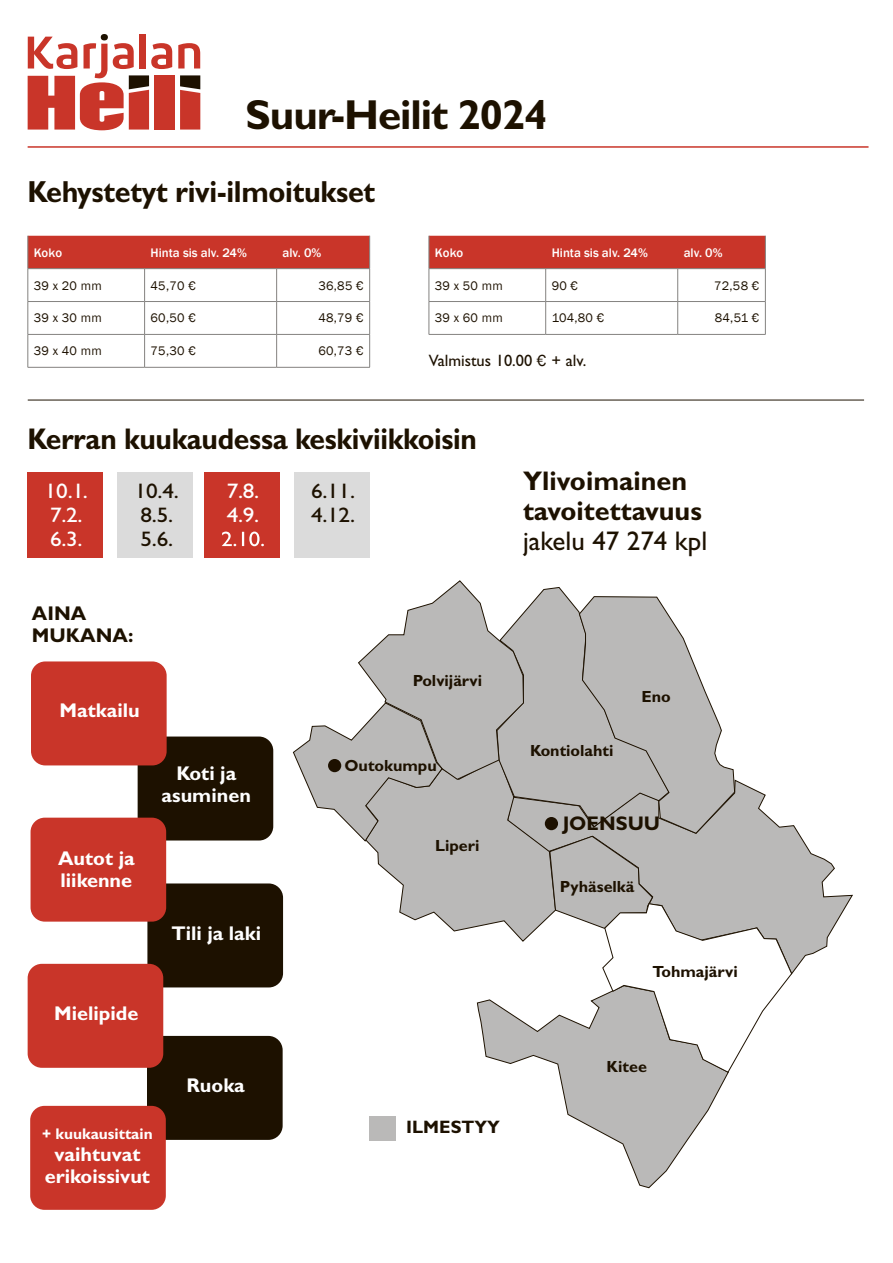
<style>
.page{position:relative;width:893px;height:1263px;background:#fff}
.page>*{position:absolute;margin:0;border:0;box-sizing:border-box;transform-origin:0 0}
.t1{font:700 42px "Gill Sans Std";letter-spacing:-.025em;color:#1d1100}
.t2{font:700 30.45px "Gill Sans Std";letter-spacing:-.01em;color:#1d1100;scale:.94 1}
.t3{font:700 30px "Gill Sans Std";letter-spacing:-.01em;color:#1d1100;scale:.94 1}
.t4{font:700 27px/30px "Gill Sans Std";color:#1d1100}
.t5{font:27px "Gill Sans Std";color:#1d1100}
.t6{font:21px/24px "Gill Sans Std";color:#fff;scale:1.11 1}
.t7{font:21px/24px "Gill Sans Std";color:#1d1100;scale:1.11 1}
.t8{font:700 19.95px/22px "Gill Sans Std";color:#fff;text-align:center}
.t9{font:700 19.95px/22px "Gill Sans Std";color:#1d1100}
.t10{font:700 19.8px "Gill Sans Std";color:#1d1100}
.t11{font:700 18px "Gill Sans Std";color:#1d1100}
.t12{font:16.5px "Gill Sans Std";color:#1d1100}
.t13{font:700 16.2px "Gill Sans Std";color:#1d1100}
.t14{font:700 15.45px "Gill Sans Std";color:#fff}
.t15{font:12.75px "Franklin Gothic";letter-spacing:.02em;color:#1d1100}
.t16{font:500 12.75px "Franklin Gothic";color:#fff}
.s1{font-family:"Franklin Gothic"}
</style>
<div class="page">
<hr style="left:28px;top:146px;width:840px;height:2px;background:#c93529">
<div style="left:154px;top:75px;width:21px;height:55px;background:#c93529"></div>
<svg style="left:180px;top:75px;width:20px;height:55px"></svg>
<div style="left:101px;top:34px;width:7px;height:6px;background:#1d1100;border-radius:50%"></div>
<div style="left:140px;top:34px;width:6px;height:34px;background:#c93529"></div>
<svg style="left:28px;top:37px;width:144px;height:93px"></svg>
<svg style="left:178px;top:43px;width:22px;height:25px"></svg>
<div style="left:28px;top:473px;width:75px;height:85px;background:#c93529"></div>
<div style="left:117px;top:473px;width:75px;height:85px;background:#dbdbdb"></div>
<div style="left:205px;top:473px;width:75px;height:85px;background:#c93529"></div>
<div style="left:294px;top:473px;width:75px;height:85px;background:#dbdbdb"></div>
<div style="left:151px;top:887px;width:129px;height:97px;background:#1d1100;border-radius:11px"></div>
<div style="left:147px;top:883px;width:136px;height:104px;border:7px solid #1d1100;border-radius:11px"></div>
<div style="left:141px;top:740px;width:129px;height:97px;background:#1d1100;border-radius:11px"></div>
<div style="left:138px;top:736px;width:135px;height:104px;border:7px solid #1d1100;border-radius:11px"></div>
<div style="left:150px;top:1039px;width:129px;height:97px;background:#1d1100;border-radius:11px"></div>
<div style="left:147px;top:1036px;width:136px;height:104px;border:7px solid #1d1100;border-radius:11px"></div>
<div style="left:34px;top:1109px;width:128px;height:97px;background:#c93529;border-radius:11px"></div>
<div style="left:30px;top:1106px;width:136px;height:104px;border:7px solid #c93529;border-radius:11px"></div>
<div style="left:34px;top:665px;width:129px;height:97px;background:#c93529;border-radius:11px"></div>
<div style="left:31px;top:661px;width:136px;height:104px;border:7px solid #c93529;border-radius:11px"></div>
<div style="left:34px;top:821px;width:129px;height:97px;background:#c93529;border-radius:11px"></div>
<div style="left:31px;top:818px;width:135px;height:104px;border:7px solid #c93529;border-radius:11px"></div>
<div style="left:31px;top:967px;width:129px;height:97px;background:#c93529;border-radius:11px"></div>
<div style="left:28px;top:964px;width:135px;height:104px;border:7px solid #c93529;border-radius:11px"></div>
<svg style="left:559px;top:1073px;width:170px;height:115px"></svg>
<svg style="left:792px;top:825px;width:61px;height:149px"></svg>
<svg style="left:293px;top:580px;width:499px;height:493px"></svg>
<div style="left:370px;top:1116px;width:26px;height:25px;background:#bab9b8"></div>
<hr style="left:28px;top:400px;width:836px;height:1px;background:#1d1100">
<div style="left:29px;top:236px;width:340px;height:32px;background:#c93529"></div>
<hr style="left:28px;top:269px;width:1px;height:32px;background:#848280">
<hr style="left:369px;top:269px;width:1px;height:32px;background:#848280">
<hr style="left:28px;top:302px;width:1px;height:32px;background:#848280">
<hr style="left:369px;top:302px;width:1px;height:32px;background:#848280">
<hr style="left:28px;top:335px;width:1px;height:32px;background:#848280">
<hr style="left:369px;top:335px;width:1px;height:32px;background:#848280">
<hr style="left:28px;top:268px;width:117px;height:1px;background:#848280">
<hr style="left:145px;top:268px;width:132px;height:1px;background:#848280">
<hr style="left:144px;top:269px;width:1px;height:32px;background:#848280">
<hr style="left:277px;top:268px;width:93px;height:1px;background:#848280">
<hr style="left:276px;top:269px;width:1px;height:32px;background:#848280">
<hr style="left:28px;top:301px;width:117px;height:1px;background:#848280">
<hr style="left:145px;top:301px;width:132px;height:1px;background:#848280">
<hr style="left:144px;top:302px;width:1px;height:32px;background:#848280">
<hr style="left:277px;top:301px;width:93px;height:1px;background:#848280">
<hr style="left:276px;top:302px;width:1px;height:32px;background:#848280">
<hr style="left:28px;top:334px;width:117px;height:1px;background:#848280">
<hr style="left:28px;top:367px;width:117px;height:1px;background:#848280">
<hr style="left:145px;top:334px;width:132px;height:1px;background:#848280">
<hr style="left:144px;top:335px;width:1px;height:32px;background:#848280">
<hr style="left:145px;top:367px;width:132px;height:1px;background:#848280">
<hr style="left:277px;top:334px;width:93px;height:1px;background:#848280">
<hr style="left:276px;top:335px;width:1px;height:32px;background:#848280">
<hr style="left:277px;top:367px;width:93px;height:1px;background:#848280">
<hr style="left:28px;top:236px;width:1px;height:32px;background:#848280">
<hr style="left:369px;top:236px;width:1px;height:32px;background:#848280">
<div style="left:430px;top:236px;width:335px;height:32px;background:#c93529"></div>
<hr style="left:429px;top:269px;width:1px;height:32px;background:#848280">
<hr style="left:765px;top:269px;width:1px;height:32px;background:#848280">
<hr style="left:429px;top:302px;width:1px;height:32px;background:#848280">
<hr style="left:765px;top:302px;width:1px;height:32px;background:#848280">
<hr style="left:429px;top:268px;width:117px;height:1px;background:#848280">
<hr style="left:546px;top:268px;width:132px;height:1px;background:#848280">
<hr style="left:545px;top:269px;width:1px;height:32px;background:#848280">
<hr style="left:678px;top:268px;width:87px;height:1px;background:#848280">
<hr style="left:677px;top:269px;width:1px;height:32px;background:#848280">
<hr style="left:429px;top:301px;width:117px;height:1px;background:#848280">
<hr style="left:546px;top:301px;width:132px;height:1px;background:#848280">
<hr style="left:545px;top:302px;width:1px;height:32px;background:#848280">
<hr style="left:678px;top:301px;width:87px;height:1px;background:#848280">
<hr style="left:677px;top:302px;width:1px;height:32px;background:#848280">
<hr style="left:429px;top:334px;width:117px;height:1px;background:#848280">
<hr style="left:546px;top:334px;width:132px;height:1px;background:#848280">
<hr style="left:678px;top:334px;width:87px;height:1px;background:#848280">
<hr style="left:429px;top:236px;width:1px;height:32px;background:#848280">
<hr style="left:765px;top:236px;width:1px;height:32px;background:#848280">
<h1 class="t1" style="left:246px;top:90px;width:303px">Suur-Heilit 2024</h1>
<h2 class="t2" style="left:28px;top:173px;width:371px">Kehystetyt rivi-ilmoitukset</h2>
<p class="t16" style="left:34px;top:244px;width:30px">Koko</p>
<p class="t16" style="left:151px;top:244px;width:98px">Hinta sis alv. 24%</p>
<p class="t16" style="left:283px;top:244px;width:40px">alv. 0%</p>
<p class="t15" style="left:34px;top:277px;width:69px">39 x 20 mm</p>
<p class="t15" style="left:151px;top:277px;width:47px">45,70 €</p>
<p class="t15" style="left:318px;top:277px;width:47px">36,85 €</p>
<p class="t15" style="left:34px;top:310px;width:69px">39 x 30 mm</p>
<p class="t15" style="left:151px;top:310px;width:47px">60,50 €</p>
<p class="t15" style="left:318px;top:310px;width:47px">48,79 €</p>
<p class="t15" style="left:34px;top:343px;width:69px">39 x 40 mm</p>
<p class="t15" style="left:151px;top:343px;width:47px">75,30 €</p>
<p class="t15" style="left:318px;top:343px;width:47px">60,73 €</p>
<p class="t16" style="left:435px;top:244px;width:30px">Koko</p>
<p class="t16" style="left:552px;top:244px;width:98px">Hinta sis alv. 24%</p>
<p class="t16" style="left:684px;top:244px;width:40px">alv. 0%</p>
<p class="t15" style="left:435px;top:277px;width:69px">39 x 50 mm</p>
<p class="t15" style="left:552px;top:277px;width:28px">90 €</p>
<p class="t15" style="left:714px;top:277px;width:47px">72,58 €</p>
<p class="t15" style="left:435px;top:310px;width:69px">39 x 60 mm</p>
<p class="t15" style="left:552px;top:310px;width:54px">104,80 €</p>
<p class="t15" style="left:715px;top:310px;width:46px">84,51 €</p>
<p class="t12" style="left:429px;top:351px;width:159px">Valmistus 10.00 <span class="s1">€</span> + alv.</p>
<h3 class="t3" style="left:28px;top:421px;width:480px">Kerran kuukaudessa keskiviikkoisin</h3>
<h3 class="t6" style="left:45px;top:479px;width:40px">10.1.<br>7.2.<br>6.3.</h3>
<h3 class="t6" style="left:221px;top:479px;width:41px">7.8.<br>4.9.<br>2.10.</h3>
<h3 class="t7" style="left:311px;top:479px;width:41px">6.11.<br>4.12.</h3>
<h3 class="t7" style="left:135px;top:479px;width:41px">10.4.<br>8.5.<br>5.6.</h3>
<h3 class="t9" style="left:32px;top:602px;width:103px">AINA<br>MUKANA:</h3>
<h3 class="t8" style="left:60px;top:699px;width:82px">Matkailu</h3>
<h3 class="t8" style="left:58px;top:847px;width:78px;text-align:left">Autot ja liikenne</h3>
<h3 class="t8" style="left:162px;top:762px;width:91px">Koti ja asuminen</h3>
<h3 class="t8" style="left:171px;top:922px;width:91px">Tili ja laki</h3>
<h3 class="t8" style="left:54px;top:1002px;width:86px">Mielipide</h3>
<p class="t14" style="left:42px;top:1124px;width:112px">+ kuukausittain</p>
<h3 class="t8" style="left:45px;top:1143px;width:107px">vaihtuvat erikoissivut</h3>
<h3 class="t8" style="left:186px;top:1074px;width:60px">Ruoka</h3>
<p class="t13" style="left:413px;top:671px;width:71px">Polvijärvi</p>
<p class="t13" style="left:344px;top:756px;width:94px">Outokumpu</p>
<p class="t13" style="left:435px;top:836px;width:46px">Liperi</p>
<h3 class="t11" style="left:406px;top:1116px;width:95px">ILMESTYY</h3>
<h3 class="t4" style="left:523px;top:466px;width:180px">Ylivoimainen tavoitettavuus</h3>
<h3 class="t5" style="left:523px;top:526px;width:186px">jakelu 47 274 kpl</h3>
<p class="t13" style="left:530px;top:741px;width:85px">Kontiolahti</p>
<p class="t13" style="left:642px;top:687px;width:31px">Eno</p>
<h3 class="t10" style="left:563px;top:812px;width:99px">JOENSUU</h3>
<p class="t13" style="left:560px;top:876px;width:76px">Pyhäselkä</p>
<p class="t13" style="left:652px;top:962px;width:87px">Tohmajärvi</p>
<p class="t13" style="left:607px;top:1057px;width:42px">Kitee</p>
</div>
